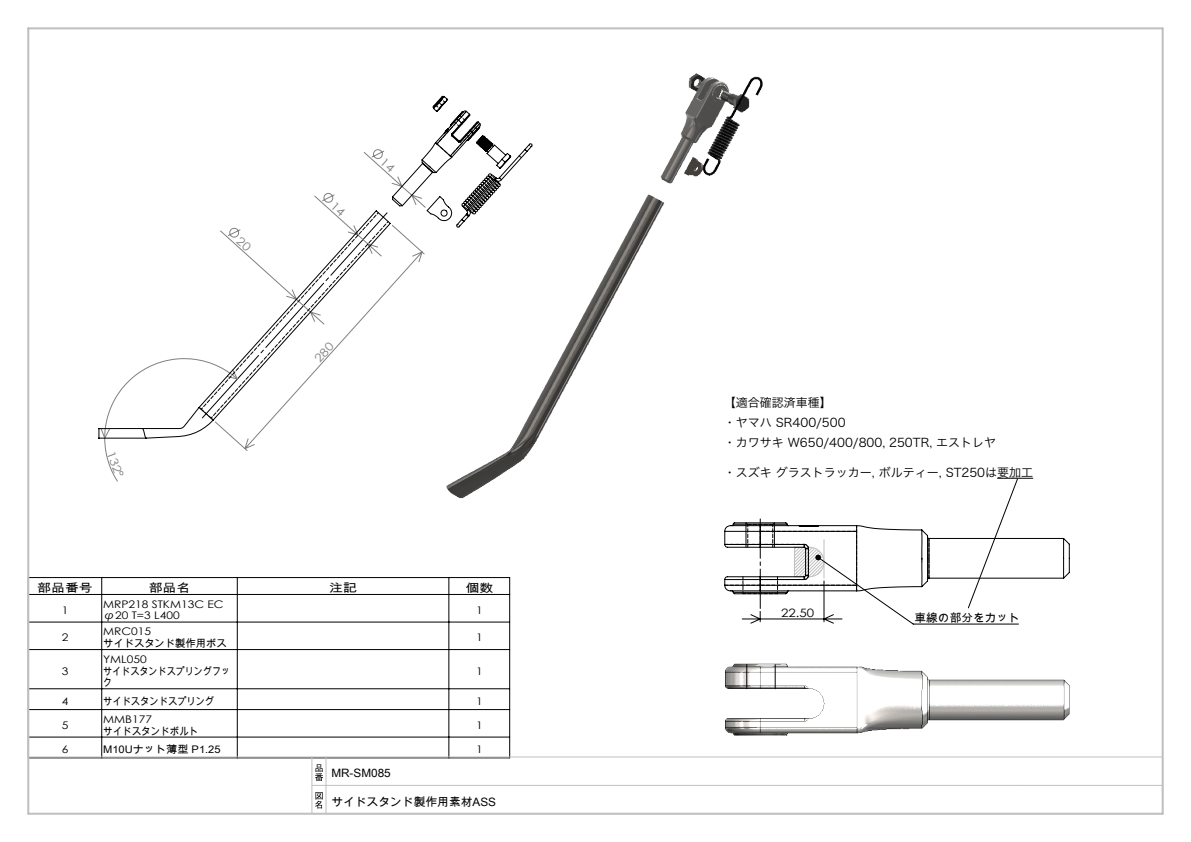
<style>
.page{position:relative;width:1191px;height:842px;background:#fff}
.page>*{position:absolute;margin:0;border:0;box-sizing:border-box;transform-origin:0 0}
.t1{font:12px/20px "Hira Kaku Pro W3";color:#000}
.t2{font:11.5px "Arial Unicode MS";color:#000}
.t3{font:11.5px "Arial Unicode MS";color:#000;scale:1.21 1}
.t4{font:11.5px "Century Gothic";color:#000;scale:1.15 1}
.t5{font:11.5px "Century Gothic";color:#808080;scale:1.15 1}
.t6{font:10.5px/11.6px "Century Gothic";color:#000;scale:1.15 1}
.t7{font:10.5px/11.6px "Arial Unicode MS";color:#000;scale:.87 1}
.t8{font:10.5px "Arial Unicode MS";color:#000;scale:1.06 1}
.t9{font:10.5px "Arial Unicode MS";color:#000}
.t10{font:10.5px "Arial Unicode MS";color:#000;scale:.88 1}
.t11{font:10.5px "Arial Unicode MS";color:#000;scale:.91 1}
.s1{font-family:"Koz Go Pr 6 N"}
</style>
<div class="page">
<img style="left:424px;top:29px;width:367px;height:470px">
<img style="left:725px;top:663px;width:345px;height:73px">
<svg style="left:315px;top:764px;width:8px;height:17px"></svg>
<svg style="left:315px;top:792px;width:8px;height:17px"></svg>
<hr style="left:28px;top:758px;width:481px;height:1px;background:#000">
<hr style="left:509px;top:577px;width:1px;height:181px;background:#000">
<hr style="left:28px;top:577px;width:481px;height:1px;background:#000">
<svg style="left:101px;top:578px;width:1px;height:16px"></svg>
<svg style="left:237px;top:578px;width:1px;height:16px"></svg>
<svg style="left:448px;top:578px;width:1px;height:16px"></svg>
<hr style="left:101px;top:594px;width:1px;height:164px;background:#000">
<hr style="left:237px;top:594px;width:1px;height:164px;background:#000">
<hr style="left:448px;top:594px;width:1px;height:164px;background:#000">
<hr style="left:28px;top:622px;width:481px;height:1px;background:#000">
<hr style="left:28px;top:649px;width:481px;height:1px;background:#000">
<hr style="left:28px;top:688px;width:481px;height:1px;background:#000">
<hr style="left:28px;top:709px;width:481px;height:1px;background:#000">
<hr style="left:28px;top:737px;width:481px;height:1px;background:#000">
<hr style="left:28px;top:594px;width:481px;height:1px;background:#000">
<hr style="left:28px;top:757px;width:284px;height:1px;background:#c0c0c0">
<hr style="left:326px;top:757px;width:1px;height:57px;background:#c0c0c0">
<hr style="left:1020px;top:785px;width:142px;height:1px;background:#c0c0c0">
<hr style="left:312px;top:757px;width:1px;height:57px;background:#c0c0c0">
<hr style="left:312px;top:757px;width:850px;height:1px;background:#c0c0c0">
<hr style="left:312px;top:785px;width:708px;height:1px;background:#c0c0c0">
<hr style="left:27px;top:28px;width:2px;height:786px;background:#c0c0c0">
<hr style="left:28px;top:27px;width:1134px;height:2px;background:#c0c0c0">
<hr style="left:1161px;top:28px;width:2px;height:786px;background:#c0c0c0">
<hr style="left:28px;top:813px;width:1134px;height:2px;background:#c0c0c0">
<svg style="left:775px;top:664px;width:1px;height:25px"></svg>
<svg style="left:746px;top:664px;width:1px;height:25px"></svg>
<svg style="left:98px;top:95px;width:435px;height:344px"></svg>
<svg style="left:518px;top:143px;width:14px;height:15px"></svg>
<svg style="left:724px;top:478px;width:346px;height:147px"></svg>
<svg style="left:100px;top:95px;width:402px;height:387px"></svg>
<p class="t5" style="left:117px;top:449px;width:25px;rotate:69deg">132°</p>
<p class="t3" style="left:37px;top:580px;width:48px">部品番号</p>
<p class="t3" style="left:149px;top:580px;width:36px">部品名</p>
<p class="t3" style="left:329px;top:580px;width:25px">注記</p>
<p class="t3" style="left:465px;top:580px;width:25px">個数</p>
<p class="t6" style="left:62px;top:604px;width:7px">1</p>
<p class="t6" style="left:103px;top:598px;width:106px">MRP218 STKM13C EC <span class="s1">φ</span>20 T=3 L400</p>
<p class="t6" style="left:476px;top:604px;width:7px">1</p>
<p class="t6" style="left:62px;top:631px;width:7px">2</p>
<p class="t6" style="left:103px;top:626px;width:43px">MRC015</p>
<p class="t9" style="left:103px;top:636px;width:125px">サイドスタンド製作用ボス</p>
<p class="t6" style="left:476px;top:631px;width:7px">1</p>
<p class="t6" style="left:62px;top:665px;width:7px">3</p>
<p class="t6" style="left:103px;top:653px;width:39px">YML050</p>
<p class="t7" style="left:103px;top:665px;width:148px">サイドスタンドスプリングフック</p>
<p class="t6" style="left:476px;top:665px;width:7px">1</p>
<p class="t6" style="left:62px;top:695px;width:7px">4</p>
<p class="t10" style="left:103px;top:693px;width:128px">サイドスタンドスプリング</p>
<p class="t6" style="left:476px;top:695px;width:7px">1</p>
<p class="t6" style="left:62px;top:719px;width:7px">5</p>
<p class="t6" style="left:103px;top:713px;width:44px">MMB177</p>
<p class="t11" style="left:103px;top:723px;width:106px">サイドスタンドボルト</p>
<p class="t6" style="left:476px;top:719px;width:7px">1</p>
<p class="t6" style="left:62px;top:743px;width:7px">6</p>
<p class="t8" style="left:103px;top:741px;width:112px">M10Uナット薄型 P1.25</p>
<p class="t6" style="left:476px;top:743px;width:7px">1</p>
<p class="t2" style="left:331px;top:765px;width:61px">MR-SM085</p>
<p class="t2" style="left:331px;top:794px;width:166px">サイドスタンド製作用素材ASS</p>
<p class="t1" style="left:724px;top:392px;width:274px">【適合確認済車種】<br>・ヤマハ SR400/500<br>・カワサキ W650/400/800, 250TR, エストレヤ</p>
<p class="t1" style="left:724px;top:462px;width:311px">・スズキ グラストラッカー, ボルティー, ST250は要加工</p>
<p class="t4" style="left:781px;top:606px;width:30px">22.50</p>
<p class="t2" style="left:914px;top:610px;width:107px">車線の部分をカット</p>
</div>
